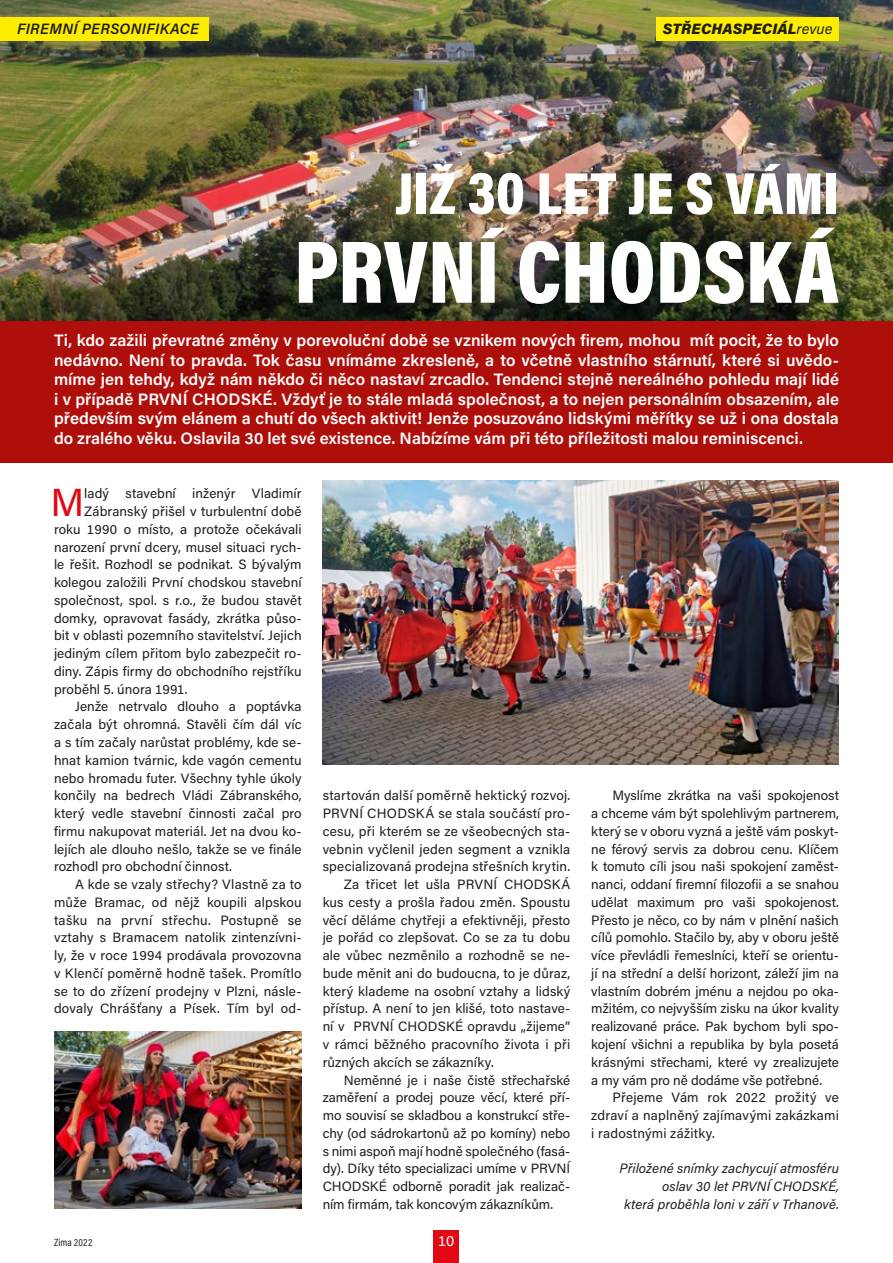
<style>
.page{position:relative;width:893px;height:1263px;background:#fff}
.page>*{position:absolute;margin:0;border:0;box-sizing:border-box;transform-origin:0 0}
.Titulek_39b_bold{font:900 90px "Acumin Pro Cond";color:#fff}
.Titulek_39b_bold-2{font:900 60px "Acumin Pro Cond";letter-spacing:.005em;color:#fff}
.Text_DropCap{font:39px "Acumin Pro";color:#e30613}
.Perex{font:600 16.5px/19.5px "Acumin Pro";color:#fff;text-align:justify}
.Rubrika{font:italic 600 15px "Acumin Pro";letter-spacing:.02em;color:#1d1d1b}
.t1{font:italic 900 15px "Acumin Pro";letter-spacing:.01em;color:#1d1d1b}
.Paginy{font:15px "Acumin Pro";color:#fff}
.Text{font:13.5px/17.7px "Acumin Pro";letter-spacing:.01em;color:#1d1d1b;text-align:justify}
.Text_DropCap-2{font:13.5px "Acumin Pro";letter-spacing:.005em;color:#1d1d1b}
.Text-2{font:italic 13.5px/17.7px "Acumin Pro";letter-spacing:.005em;color:#1d1d1b;text-align:right}
.Pagina_-_měsíc___rok{font:10.5px "Acumin Pro Cond";letter-spacing:.015em;color:#1d1d1b}
.s1{font-weight:400}
</style>
<div class="page">
<div style="left:0;top:0;width:893px;height:463px;background:#ae0f0a"></div>
<img style="left:0;top:0;width:893px;height:320px">
<img style="left:54px;top:1031px;width:248px;height:178px">
<img style="left:323px;top:480px;width:516px;height:285px">
<div style="left:434px;top:1230px;width:25px;height:33px;background:#e30613"></div>
<div style="left:0;top:17px;width:208px;height:23px;background:#ffed00"></div>
<div style="left:656px;top:17px;width:183px;height:23px;background:#ffed00"></div>
<p class="Rubrika" style="left:17px;top:18px;width:183px">FIREMNÍ PERSONIFIKACE</p>
<p class="t1" style="left:663px;top:18px;width:171px">STŘECHASPECIÁL<span class="s1">revue</span></p>
<p class="Titulek_39b_bold-2" style="left:395px;top:154px;width:445px">JIŽ 30 LET JE S VÁMI</p>
<p class="Titulek_39b_bold" style="left:294px;top:213px;width:546px">PRVNÍ CHODSKÁ</p>
<p class="Perex" style="left:54px;top:330px;width:786px">Ti, kdo zažili převratné změny v porevoluční době se vznikem nových firem, mohou mít pocit, že to bylo nedávno. Není to pravda. Tok času vnímáme zkresleně, a to včetně vlastního stárnutí, které si uvědo&shy;míme jen tehdy, když nám někdo či něco nastaví zrcadlo. Tendenci stejně nereálného pohledu mají lidé i v případě PRVNÍ CHODSKÉ. Vždyť je to stále mladá společnost, a to nejen personálním obsazením, ale především svým elánem a chutí do všech aktivit! Jenže posuzováno lidskými měřítky se už i ona dostala do zralého věku. Oslavila 30 let své existence. Nabízíme vám při této příležitosti malou reminiscenci.</p>
<p class="Text_DropCap" style="left:50px;top:475px;width:35px">M</p>
<p class="Text_DropCap-2" style="left:84px;top:484px;width:219px">ladý stavební inženýr Vladimír</p>
<p class="Text_DropCap-2" style="left:84px;top:502px;width:219px">Zábranský přišel v turbulentní době</p>
<p class="Text_DropCap-2" style="left:54px;top:520px;width:249px">roku 1990 o místo, a protože očekávali</p>
<p class="Text_DropCap-2" style="left:54px;top:537px;width:249px">narození první dcery, musel situaci rych-</p>
<p class="Text_DropCap-2" style="left:54px;top:555px;width:249px">le řešit. Rozhodl se podnikat. S bývalým</p>
<p class="Text_DropCap-2" style="left:54px;top:573px;width:249px">kolegou založili První chodskou stavební</p>
<p class="Text_DropCap-2" style="left:54px;top:591px;width:249px">společnost, spol. s r.o., že budou stavět</p>
<p class="Text_DropCap-2" style="left:54px;top:608px;width:249px">domky, opravovat fasády, zkrátka půso-</p>
<p class="Text_DropCap-2" style="left:54px;top:626px;width:249px">bit v oblasti pozemního stavitelství. Jejich</p>
<p class="Text_DropCap-2" style="left:54px;top:644px;width:249px">jediným cílem přitom bylo zabezpečit ro-</p>
<p class="Text_DropCap-2" style="left:54px;top:662px;width:249px">diny. Zápis firmy do obchodního rejstříku</p>
<p class="Text_DropCap-2" style="left:54px;top:680px;width:135px">proběhl 5. února 1991.</p>
<p class="Text" style="left:54px;top:697px;width:249px;text-indent:21px">Jenže netrvalo dlouho a poptávka začala být ohromná. Stavěli čím dál víc a s tím začaly narůstat problémy, kde se&shy;hnat kamion tvárnic, kde vagón cementu nebo hromadu futer. Všechny tyhle úkoly končily na bedrech Vládi Zábranského, který vedle stavební činnosti začal pro firmu nakupovat materiál. Jet na dvou ko&shy;lejích ale dlouho nešlo, takže se ve finále rozhodl pro obchodní činnost.</p>
<p class="Text" style="left:54px;top:875px;width:249px;text-indent:21px">A kde se vzaly střechy? Vlastně za to může Bramac, od nějž koupili alpskou tašku na první střechu. Postupně se vztahy s Bramacem natolik zintenzívni&shy;ly, že v roce 1994 prodávala provozovna v Klenčí poměrně hodně tašek. Promítlo se to do zřízení prodejny v Plzni, násle&shy;dovaly Chrášťany a Písek. Tím byl od-</p>
<p class="Pagina_-_měsíc___rok" style="left:54px;top:1235px;width:40px">Zima 2022</p>
<p class="Text" style="left:323px;top:786px;width:249px">startován další poměrně hektický rozvoj.<br>PRVNÍ CHODSKÁ se stala součástí pro&shy;cesu, při kterém se ze všeobecných sta&shy;vebnin vyčlenil jeden segment a vznikla specializovaná prodejna střešních krytin.</p>
<p class="Text" style="left:323px;top:875px;width:249px;text-indent:21px">Za třicet let ušla PRVNÍ CHODSKÁ kus cesty a prošla řadou změn. Spoustu věcí děláme chytřeji a efektivněji, přesto je pořád co zlepšovat. Co se za tu dobu ale vůbec nezměnilo a rozhodně se ne&shy;bude měnit ani do budoucna, to je důraz, který klademe na osobní vztahy a lidský přístup. A není to jen klišé, toto nastave&shy;ní v PRVNÍ CHODSKÉ opravdu „žijeme“ v rámci běžného pracovního života i při různých akcích se zákazníky.</p>
<p class="Text" style="left:323px;top:1070px;width:249px;text-indent:21px">Neměnné je i naše čistě střechařské zaměření a prodej pouze věcí, které pří&shy;mo souvisí se skladbou a konstrukcí stře&shy;chy (od sádrokartonů až po komíny) nebo s nimi aspoň mají hodně společného (fasá&shy;dy). Díky této specializaci umíme v PRVNÍ CHODSKÉ odborně poradit jak realizač&shy;ním firmám, tak koncovým zákazníkům.</p>
<p class="Paginy" style="left:438px;top:1230px;width:17px">10</p>
<p class="Text" style="left:591px;top:786px;width:249px;text-indent:21px">Myslíme zkrátka na vaši spokojenost a chceme vám být spolehlivým partnerem, který se v oboru vyzná a ještě vám poskyt&shy;ne férový servis za dobrou cenu. Klíčem k tomuto cíli jsou naši spokojení zaměst&shy;nanci, oddaní firemní filozofii a se snahou udělat maximum pro vaši spokojenost.<br>Přesto je něco, co by nám v plnění našich cílů pomohlo. Stačilo by, aby v oboru ještě více převládli řemeslníci, kteří se orientu&shy;jí na střední a delší horizont, záleží jim na vlastním dobrém jménu a nejdou po oka&shy;mžitém, co nejvyšším zisku na úkor kvality realizované práce. Pak bychom byli spo&shy;kojení všichni a republika by byla posetá krásnými střechami, které vy zrealizujete a my vám pro ně dodáme vše potřebné.</p>
<p class="Text" style="left:591px;top:1088px;width:249px;text-indent:21px">Přejeme Vám rok 2022 prožitý ve zdraví a naplněný zajímavými zakázkami i radostnými zážitky.</p>
<p class="Text-2" style="left:620px;top:1159px;width:221px">Přiložené snímky zachycují atmosféru oslav 30 let PRVNÍ CHODSKÉ,<br>která proběhla loni v září v Trhanově.</p>
</div>
